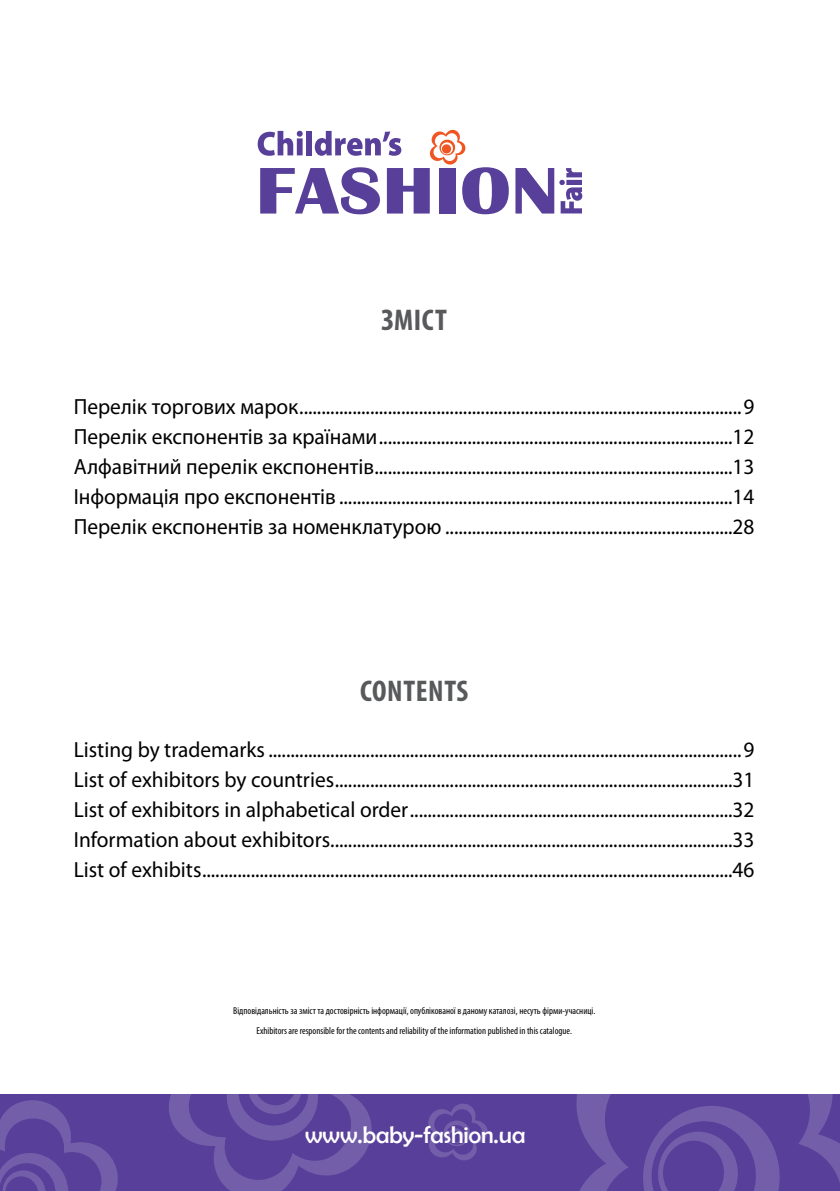
<style>
.page{position:relative;width:840px;height:1191px;background:#fff}
.page>*{position:absolute;margin:0;border:0;box-sizing:border-box;transform-origin:0 0}
.t1{font:700 condensed 30px "Myriad Pro";letter-spacing:.02em;color:#58595b}
.t2{font:24px "Berlin Sans FB";color:#fff}
.t3{font:22px/30px "Myriad Pro";color:#000;text-align:justify}
.t4{font:condensed 10px/20px "Myriad Pro";color:#000;text-align:center}
</style>
<div class="page">
<svg style="left:257px;top:130px;width:251px;height:84px"></svg>
<svg style="left:515px;top:168px;width:67px;height:45px"></svg>
<div style="left:0;top:1094px;width:839px;height:97px;background:#583f99"></div>
<svg style="left:0;top:1100px;width:118px;height:91px"></svg>
<svg style="left:428px;top:1103px;width:59px;height:57px"></svg>
<svg style="left:798px;top:1094px;width:41px;height:86px"></svg>
<svg style="left:576px;top:1094px;width:52px;height:97px"></svg>
<svg style="left:643px;top:1106px;width:137px;height:85px"></svg>
<svg style="left:169px;top:1094px;width:203px;height:97px"></svg>
<h1 class="t1" style="left:381px;top:301px;width:67px">ЗМІСТ</h1>
<p class="t3" style="left:74px;top:391px;width:681px">Перелік торгових марок....................................................................................................9<br>Перелік експонентів за країнами................................................................................12<br>Алфавітний перелік експонентів.................................................................................13<br>Інформація про експонентів .........................................................................................14<br>Перелік експонентів за номенклатурою .................................................................28</p>
<h1 class="t1" style="left:360px;top:672px;width:110px">CONTENTS</h1>
<p class="t3" style="left:74px;top:734px;width:681px">Listing by trademarks ...........................................................................................................9<br>List of exhibitors by countries..........................................................................................31<br>List of exhibitors in alphabetical order.........................................................................32<br>Information about exhibitors...........................................................................................33<br>List of exhibits........................................................................................................................46</p>
<p class="t4" style="left:233px;top:1000px;width:363px">Відповідальність за зміст та достовірність інформації, опублікованої в даному каталозі, несуть фірми-учасниці.<br>Exhibitors are responsible for the contents and reliability of the information published in this catalogue.</p>
<p class="t2" style="left:305px;top:1121px;width:222px">www.baby-fashion.ua</p>
</div>
